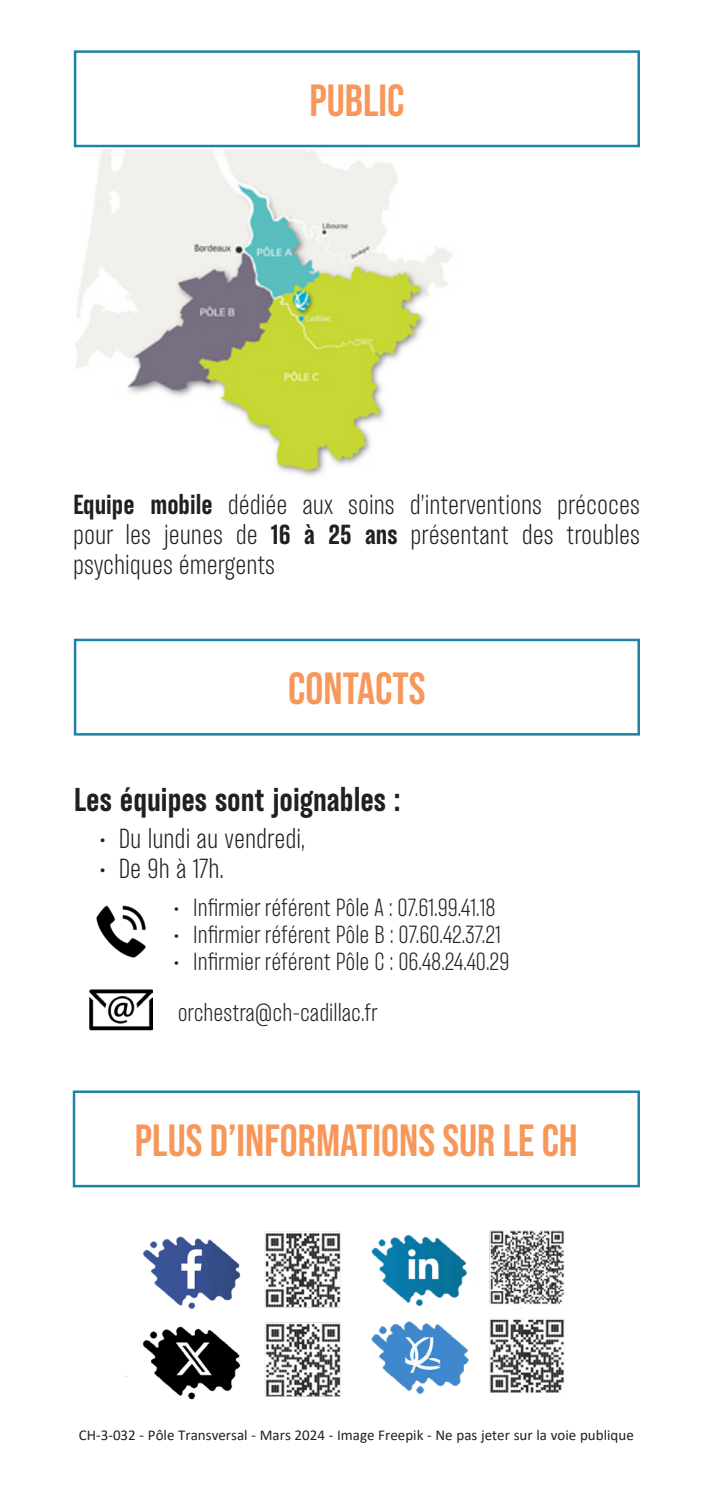
<style>
.page{position:relative;width:709px;height:1489px;background:#fff}
.page>*{position:absolute;margin:0;border:0;box-sizing:border-box;transform-origin:0 0}
.t1{font:45px "Bebas Neue";color:#f7975a}
.t2{font:700 30px "TT Backwards Sans Trial";color:#231f20}
.t3{font:300 25px/30px "TT Backwards Sans Trial";color:#231f20;text-align:justify}
.t4{font:300 22.5px "TT Backwards Sans Trial";color:#231f20}
.t5{font:15px "Calibri";color:#231f20}
.s1{font-weight:700}
</style>
<div class="page">
<img style="left:126px;top:1230px;width:438px;height:170px">
<div style="left:73px;top:1090px;width:567px;height:97px;border:2px solid #1e82a6"></div>
<div style="left:74px;top:50px;width:566px;height:97px;border:2px solid #1e82a6"></div>
<img style="left:90px;top:989px;width:63px;height:42px">
<img style="left:75px;top:149px;width:378px;height:328px">
<img style="left:96px;top:905px;width:50px;height:53px">
<div style="left:74px;top:638px;width:566px;height:97px;border:2px solid #1e82a6"></div>
<p class="t1" style="left:309px;top:75px;width:96px">PUBLIC</p>
<p class="t3" style="left:73px;top:490px;width:568px"><span class="s1">Equipe mobile</span> dédiée aux soins d’interventions précoces pour les jeunes de <span class="s1">16 à 25 ans</span> présentant des troubles psychiques émergents</p>
<p class="t1" style="left:288px;top:663px;width:139px">CONTACTS</p>
<p class="t2" style="left:74px;top:780px;width:328px">Les équipes sont joignables :</p>
<p class="t3" style="left:98px;top:824px;width:209px">• Du lundi au vendredi,</p>
<p class="t3" style="left:98px;top:854px;width:127px">• De 9h à 17h.</p>
<p class="t4" style="left:172px;top:892px;width:325px">• Infirmier référent Pôle A : 07.61.99.41.18</p>
<p class="t4" style="left:172px;top:919px;width:330px">• Infirmier référent Pôle B : 07.60.42.37.21</p>
<p class="t4" style="left:172px;top:946px;width:339px">• Infirmier référent Pôle C : 06.48.24.40.29</p>
<p class="t4" style="left:178px;top:997px;width:201px">orchestra@ch-cadillac.fr</p>
<p class="t1" style="left:135px;top:1114px;width:444px">PLUS D’INFORMATIONS SUR LE CH</p>
<p class="t5" style="left:79px;top:1423px;width:556px">CH-3-032 - Pôle Transversal - Mars 2024 - Image Freepik - Ne pas jeter sur la voie publique</p>
</div>
